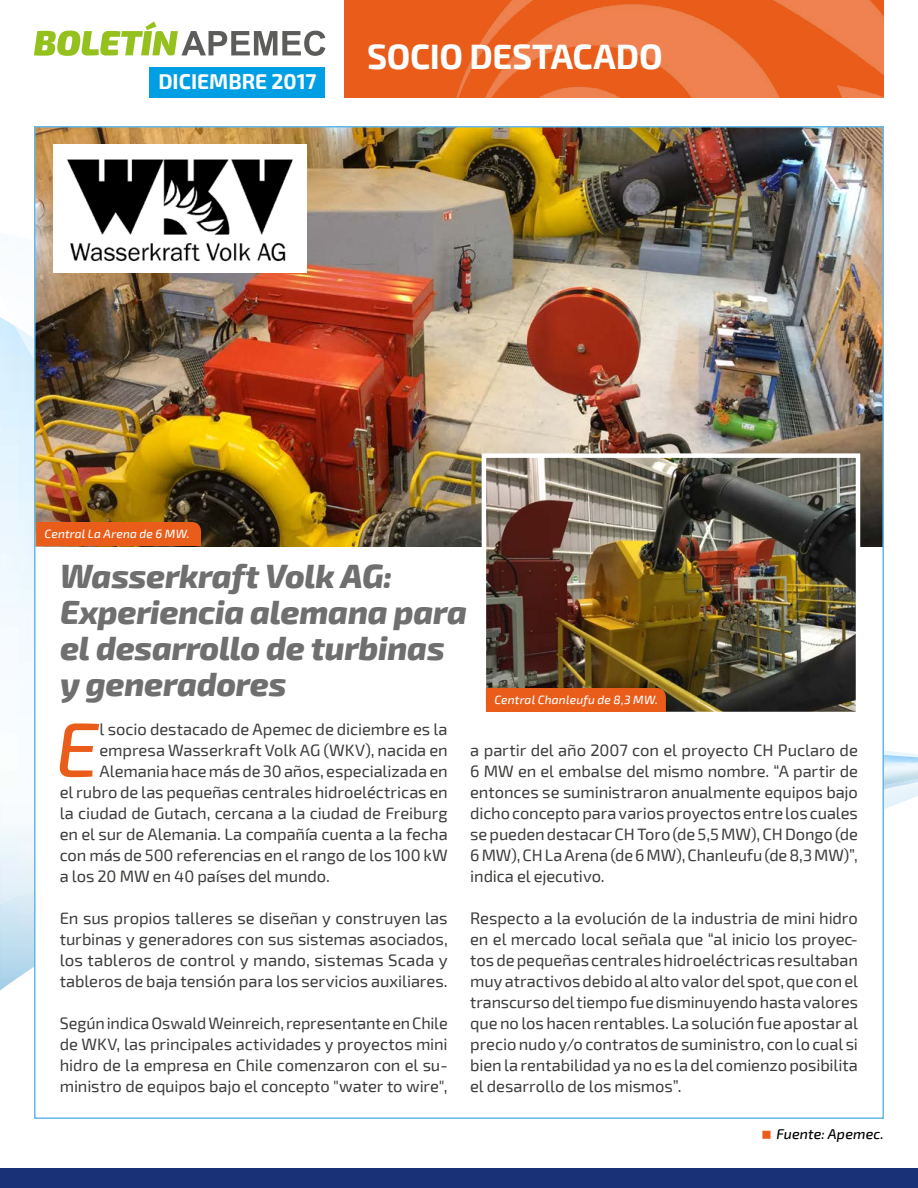
<style>
.page{position:relative;width:918px;height:1188px;background:#fff}
.page>*{position:absolute;margin:0;border:0;box-sizing:border-box;transform-origin:0 0}
.t1{font:italic 500 77.4px "Exo 2";color:#ea5c19}
.t2{font:700 34.5px "Exo 2";letter-spacing:-.01em;color:#fff}
.t3{font:italic 800 33px/36px "Exo 2";letter-spacing:-.01em;color:#706f6f}
.t4{font:700 21px "Exo 2";color:#fff}
.t5{font:16.5px/21px "Exo 2";letter-spacing:-.005em;color:#3c3c3b;text-align:justify}
.t6{font:italic 500 14.25px "Exo 2";letter-spacing:.01em;color:#000}
.t7{font:italic 500 12px "Exo 2";letter-spacing:.015em;color:#fff}
</style>
<div class="page">
<img style="left:0;top:929px;width:34px;height:62px">
<img style="left:0;top:317px;width:918px;height:612px">
<svg style="left:34px;top:22px;width:291px;height:34px"></svg>
<div style="left:149px;top:67px;width:176px;height:31px;background:#009fe3"></div>
<div style="left:344px;top:0;width:540px;height:98px;background:#ea5c19"></div>
<img style="left:456px;top:0;width:428px;height:98px">
<div style="left:35px;top:127px;width:848px;height:991px;background:#fff"></div>
<img style="left:37px;top:129px;width:844px;height:417px">
<div style="left:36px;top:522px;width:165px;height:24px;background:#ea5c19"></div>
<div style="left:0;top:1168px;width:918px;height:20px;background:#183177"></div>
<img style="left:53px;top:145px;width:253px;height:128px">
<img style="left:487px;top:458px;width:368px;height:253px">
<div style="left:482px;top:453px;width:378px;height:263px;border:4px solid #fff"></div>
<div style="left:486px;top:688px;width:180px;height:24px;background:#ea5c19"></div>
<p class="t4" style="left:158px;top:69px;width:160px">DICIEMBRE 2017</p>
<h2 class="t2" style="left:367px;top:36px;width:297px">SOCIO DESTACADO</h2>
<p class="t7" style="left:45px;top:527px;width:147px">Central La Arena de 6 MW.</p>
<h3 class="t3" style="left:60px;top:559px;width:409px">Wasserkraft Volk AG:<br>Experiencia alemana para el desarrollo de turbinas y generadores</h3>
<p class="t7" style="left:494px;top:693px;width:165px">Central Chanleufu de 8,3 MW.</p>
<h1 class="t1" style="left:56px;top:704px;width:45px">E</h1>
<p class="t5" style="left:100px;top:719px;width:350px">l socio destacado de Apemec de diciembre es la</p>
<p class="t5" style="left:100px;top:740px;width:350px">empresa Wasserkraft Volk AG (WKV), nacida en</p>
<p class="t5" style="left:100px;top:761px;width:350px">Alemania hace más de 30 años, especializada en</p>
<p class="t5" style="left:60px;top:782px;width:390px">el rubro de las pequeñas centrales hidroeléctricas en</p>
<p class="t5" style="left:60px;top:803px;width:389px">la ciudad de Gutach, cercana a la ciudad de Freiburg</p>
<p class="t5" style="left:60px;top:824px;width:389px">en el sur de Alemania. La compañía cuenta a la fecha</p>
<p class="t5" style="left:60px;top:845px;width:389px">con más de 500 referencias en el rango de los 100 kW</p>
<p class="t5" style="left:60px;top:866px;width:272px">a los 20 MW en 40 países del mundo.</p>
<p class="t5" style="left:60px;top:908px;width:390px">En sus propios talleres se diseñan y construyen las turbinas y generadores con sus sistemas asociados, los tableros de control y mando, sistemas Scada y tableros de baja tensión para los servicios auxiliares.</p>
<p class="t5" style="left:60px;top:1013px;width:390px">Según indica Oswald Weinreich, representante en Chile de WKV, las principales actividades y proyectos mini hidro de la empresa en Chile comenzaron con el su&shy;ministro de equipos bajo el concepto "water to wire",</p>
<p class="t5" style="left:470px;top:740px;width:389px">a partir del año 2007 con el proyecto CH Puclaro de 6 MW en el embalse del mismo nombre. “A partir de entonces se suministraron anualmente equipos bajo dicho concepto para varios proyectos entre los cuales se pueden destacar CH Toro (de 5,5 MW), CH Dongo (de 6 MW), CH La Arena (de 6 MW), Chanleufu (de 8,3 MW)”, indica el ejecutivo.</p>
<p class="t5" style="left:470px;top:908px;width:389px">Respecto a la evolución de la industria de mini hidro en el mercado local señala que “al inicio los proyec&shy;tos de pequeñas centrales hidroeléctricas resultaban muy atractivos debido al alto valor del spot, que con el transcurso del tiempo fue disminuyendo hasta valores que no los hacen rentables. La solución fue apostar al precio nudo y/o contratos de suministro, con lo cual si bien la rentabilidad ya no es la del comienzo posibilita el desarrollo de los mismos”.</p>
<p class="t6" style="left:776px;top:1126px;width:109px">Fuente: Apemec.</p>
</div>
